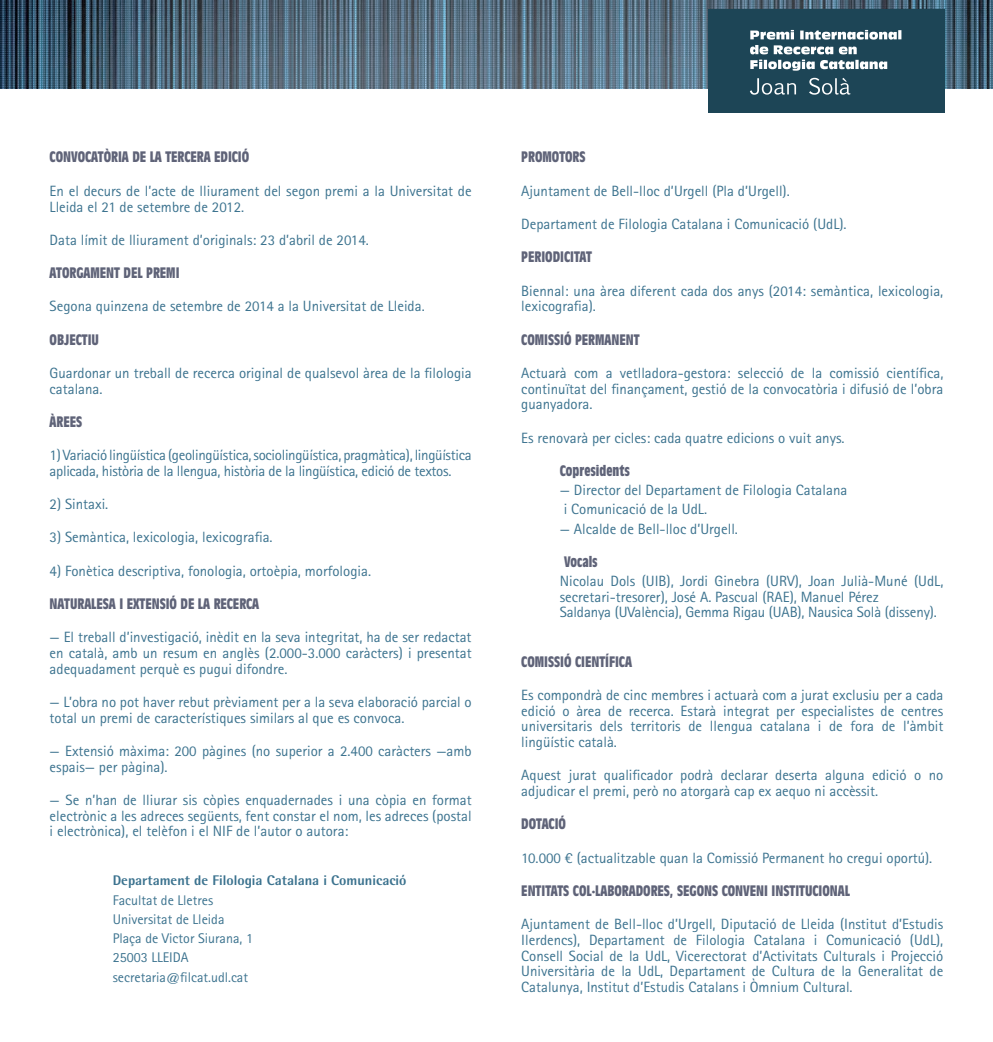
<style>
.page{position:relative;width:993px;height:1042px;background:#fff}
.page>*{position:absolute;margin:0;border:0;box-sizing:border-box;transform-origin:0 0}
.t1{font:14.88px/15.8px "Rotis Sans Serif Std";color:#3c738f}
.t2{font:700 condensed 14.88px "Antique Olive";color:#5f6378}
.t3{font:14.88px/15.8px "Rotis Sans Serif Std";letter-spacing:-.02em;color:#3c738f}
.t4{font:700 condensed 14.88px "Antique Olive Std";color:#5f6378}
.t5{font:14px "Rotis Sans Serif Std";color:#3c738f}
.t6{font:800 14px "Rotis Semi Sans Std";color:#3c738f}
</style>
<div class="page">
<img style="left:0;top:0;width:992px;height:89px">
<div style="left:708px;top:9px;width:236px;height:104px;background:#1d4556"></div>
<svg style="left:750px;top:30px;width:151px;height:24px"></svg>
<svg style="left:750px;top:60px;width:136px;height:11px"></svg>
<svg style="left:750px;top:78px;width:100px;height:17px"></svg>
<p class="t2" style="left:50px;top:149px;width:201px">CONVOCATÒRIA DE LA TERCERA EDICIÓ</p>
<p class="t1" style="left:50px;top:183px;width:423px">En el decurs de l’acte de lliurament del segon premi a la Universitat de<br>Lleida el 21 de setembre de 2012.</p>
<p class="t1" style="left:50px;top:232px;width:320px">Data límit de lliurament d’originals: 23 d’abril de 2014.</p>
<p class="t2" style="left:50px;top:264px;width:131px">ATORGAMENT DEL PREMI</p>
<p class="t1" style="left:50px;top:298px;width:376px">Segona quinzena de setembre de 2014 a la Universitat de Lleida.</p>
<p class="t2" style="left:50px;top:331px;width:51px">OBJECTIU</p>
<p class="t1" style="left:50px;top:365px;width:423px">Guardonar un treball de recerca original de qualsevol àrea de la filologia catalana.</p>
<p class="t2" style="left:50px;top:413px;width:34px">ÀREES</p>
<p class="t3" style="left:50px;top:447px;width:423px">1) Variació lingüística (geolingüística, sociolingüística, pragmàtica), lingüística aplicada, història de la llengua, història de la lingüística, edició de textos.</p>
<p class="t1" style="left:50px;top:496px;width:60px">2) Sintaxi.</p>
<p class="t1" style="left:50px;top:529px;width:224px">3) Semàntica, lexicologia, lexicografia.</p>
<p class="t1" style="left:50px;top:562px;width:323px">4) Fonètica descriptiva, fonologia, ortoèpia, morfologia.</p>
<p class="t4" style="left:50px;top:595px;width:211px">NATURALESA I EXTENSIÓ DE LA RECERCA</p>
<p class="t1" style="left:50px;top:629px;width:423px;text-align:justify">— El treball d’investigació, inèdit en la seva integritat, ha de ser redactat en català, amb un resum en anglès (2.000-3.000 caràcters) i presentat adequadament perquè es pugui difondre.</p>
<p class="t1" style="left:50px;top:694px;width:423px">— L’obra no pot haver rebut prèviament per a la seva elaboració parcial o total un premi de característiques similars al que es convoca.</p>
<p class="t1" style="left:50px;top:743px;width:423px">— Extensió màxima: 200 pàgines (no superior a 2.400 caràcters —amb espais— per pàgina).</p>
<p class="t1" style="left:50px;top:792px;width:423px;text-align:justify">— Se n’han de lliurar sis còpìes enquadernades i una còpia en format electrònic a les adreces següents, fent constar el nom, les adreces (postal i electrònica), el telèfon i el NIF de l’autor o autora:</p>
<p class="t6" style="left:113px;top:872px;width:295px">Departament de Filologia Catalana i Comunicació</p>
<p class="t5" style="left:113px;top:891px;width:102px">Facultat de Lletres</p>
<p class="t5" style="left:113px;top:911px;width:113px">Universitat de Lleida</p>
<p class="t5" style="left:113px;top:930px;width:142px">Plaça de Victor Siurana, 1</p>
<p class="t5" style="left:113px;top:949px;width:77px">25003 LLEIDA</p>
<p class="t5" style="left:113px;top:968px;width:137px">secretaria@filcat.udl.cat</p>
<p class="t2" style="left:521px;top:149px;width:66px">PROMOTORS</p>
<p class="t1" style="left:521px;top:183px;width:270px">Ajuntament de Bell-lloc d’Urgell (Pla d’Urgell).</p>
<p class="t1" style="left:521px;top:216px;width:326px">Departament de Filologia Catalana i Comunicació (UdL).</p>
<p class="t2" style="left:521px;top:249px;width:72px">PERIODICITAT</p>
<p class="t1" style="left:521px;top:282px;width:423px">Biennal: una àrea diferent cada dos anys (2014: semàntica, lexicologia, lexicografia).</p>
<p class="t2" style="left:521px;top:331px;width:120px">COMISSIÓ PERMANENT</p>
<p class="t1" style="left:521px;top:365px;width:423px;text-align:justify">Actuarà com a vetlladora-gestora: selecció de la comissió científica, continuïtat del finançament, gestió de la convocatòria i difusió de l’obra guanyadora.</p>
<p class="t1" style="left:521px;top:429px;width:325px">Es renovarà per cicles: cada quatre edicions o vuit anys.</p>
<p class="t2" style="left:559px;top:462px;width:71px">Copresidents</p>
<p class="t1" style="left:559px;top:482px;width:289px">— Director del Departament de Filologia Catalana</p>
<p class="t1" style="left:563px;top:501px;width:145px">i Comunicació de la UdL.</p>
<p class="t1" style="left:559px;top:520px;width:179px">— Alcalde de Bell-lloc d’Urgell.</p>
<p class="t2" style="left:564px;top:553px;width:35px">Vocals</p>
<p class="t1" style="left:559px;top:573px;width:385px">Nicolau Dols (UIB), Jordi Ginebra (URV), Joan Julià-Muné (UdL, secretari-tresorer), José A. Pascual (RAE), Manuel Pérez<br>Saldanya (UValència), Gemma Rigau (UAB), Nausica Solà (disseny).</p>
<p class="t2" style="left:521px;top:653px;width:112px">COMISSIÓ CIENTÍFICA</p>
<p class="t1" style="left:521px;top:687px;width:423px;text-align:justify">Es compondrà de cinc membres i actuarà com a jurat exclusiu per a cada edició o àrea de recerca. Estarà integrat per especialistes de centres universitaris dels territoris de llengua catalana i de fora de l’àmbit lingüístic català.</p>
<p class="t1" style="left:521px;top:767px;width:423px">Aquest jurat qualificador podrà declarar deserta alguna edició o no adjudicar el premi, però no atorgarà cap ex aequo ni accèssit.</p>
<p class="t2" style="left:521px;top:816px;width:46px">DOTACIÓ</p>
<p class="t1" style="left:521px;top:849px;width:412px">10.000 € (actualitzable quan la Comissió Permanent ho cregui oportú).</p>
<p class="t2" style="left:521px;top:882px;width:330px">ENTITATS COL·LABORADORES, SEGONS CONVENI INSTITUCIONAL</p>
<p class="t1" style="left:521px;top:916px;width:423px;text-align:justify">Ajuntament de Bell-lloc d’Urgell, Diputació de Lleida (Institut d’Estudis Ilerdencs), Departament de Filologia Catalana i Comunicació (UdL), Consell Social de la UdL, Vicerectorat d’Activitats Culturals i Projecció Universitària de la UdL, Departament de Cultura de la Generalitat de Catalunya, Institut d’Estudis Catalans i Òmnium Cultural.</p>
</div>
